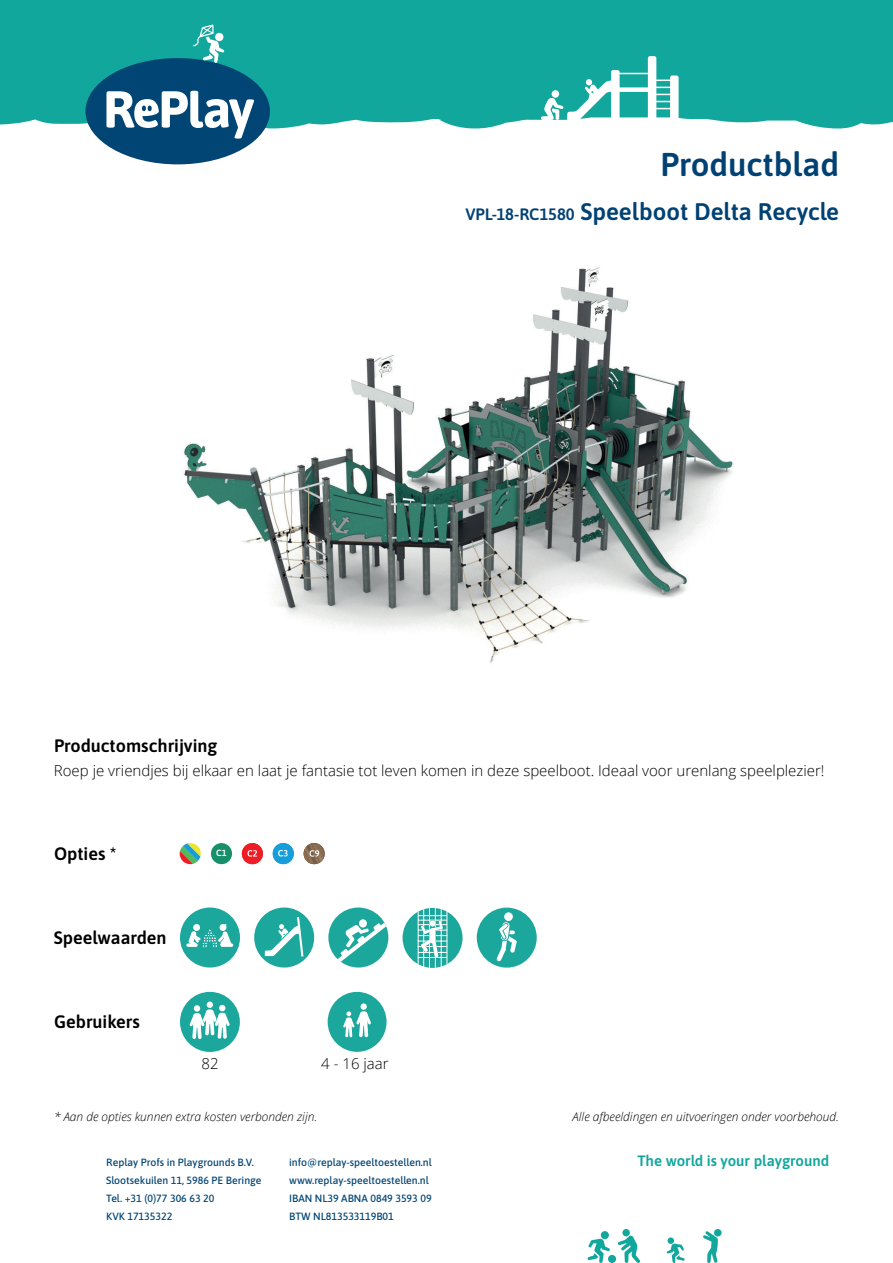
<style>
.page{position:relative;width:893px;height:1263px;background:#fff}
.page>*{position:absolute;margin:0;border:0;box-sizing:border-box;transform-origin:0 0}
.t1{font:600 33px "Asap";color:#004173}
.t2{font:600 24px "Asap";color:#004173}
.t3{font:600 18px "Asap";color:#000}
.t4{font:300 15px "Open Sans";color:#000}
.t5{font:600 15px "Asap";color:#12a79d}
.t6{font:italic 300 12px "Open Sans";color:#000}
.t7{font:500 10.5px/18px "Asap";color:#014575}
.t8{font:600 9px "Asap";color:#fff}
.s1{font-size:16.5px}
</style>
<div class="page">
<div style="left:0;top:0;width:893px;height:129px;background:#12a79d"></div>
<svg style="left:703px;top:1229px;width:18px;height:34px"></svg>
<div style="left:608px;top:1255px;width:8px;height:8px;background:#12a79d;border-radius:50%"></div>
<div style="left:601px;top:1231px;width:8px;height:8px;background:#12a79d;border-radius:50%"></div>
<svg style="left:587px;top:1238px;width:23px;height:25px"></svg>
<div style="left:668px;top:1237px;width:6px;height:7px;background:#12a79d;border-radius:50%"></div>
<svg style="left:667px;top:1243px;width:18px;height:20px"></svg>
<svg style="left:618px;top:1235px;width:22px;height:28px"></svg>
<div style="left:622px;top:1229px;width:8px;height:7px;background:#12a79d;border-radius:50%"></div>
<svg style="left:85px;top:24px;width:185px;height:140px"></svg>
<hr style="left:615px;top:73px;width:35px;height:1px;background:#fff">
<div style="left:615px;top:87px;width:35px;height:5px;background:#fff"></div>
<svg style="left:648px;top:56px;width:31px;height:64px"></svg>
<svg style="left:541px;top:70px;width:79px;height:50px"></svg>
<div style="left:552px;top:90px;width:7px;height:8px;background:#fff;border-radius:50%"></div>
<div style="left:242px;top:843px;width:21px;height:21px;background:#ee1c25;border-radius:50%"></div>
<svg style="left:248px;top:850px;width:9px;height:7px"></svg>
<div style="left:273px;top:843px;width:21px;height:21px;background:#179dd9;border-radius:50%"></div>
<svg style="left:278px;top:850px;width:10px;height:6px"></svg>
<svg style="left:304px;top:843px;width:21px;height:21px"></svg>
<img style="left:304px;top:843px;width:20px;height:20px">
<svg style="left:310px;top:850px;width:9px;height:7px"></svg>
<svg style="left:180px;top:843px;width:21px;height:21px"></svg>
<img style="left:184px;top:267px;width:549px;height:396px">
<div style="left:180px;top:992px;width:60px;height:60px;background:#1ca79d;border-radius:50%"></div>
<div style="left:206px;top:1001px;width:7px;height:7px;background:#74c9c3;border-radius:50%"></div>
<div style="left:207px;top:1001px;width:6px;height:7px;background:#fff;border-radius:50%"></div>
<svg style="left:189px;top:1005px;width:41px;height:34px"></svg>
<div style="left:328px;top:992px;width:59px;height:60px;background:#1ca79d;border-radius:50%"></div>
<div style="left:361px;top:1003px;width:6px;height:7px;background:#fff;border-radius:50%"></div>
<svg style="left:343px;top:1011px;width:28px;height:27px"></svg>
<div style="left:211px;top:843px;width:21px;height:21px;background:#178f6b;border-radius:50%"></div>
<div style="left:180px;top:907px;width:60px;height:60px;background:#1ca79d;border-radius:50%"></div>
<hr style="left:220px;top:943px;width:13px;height:4px;background:#fff;border-radius:2px">
<svg style="left:188px;top:924px;width:44px;height:23px"></svg>
<div style="left:254px;top:907px;width:60px;height:60px;background:#1ca79d;border-radius:50%"></div>
<svg style="left:264px;top:917px;width:39px;height:40px"></svg>
<div style="left:328px;top:907px;width:60px;height:60px;background:#1ca79d;border-radius:50%"></div>
<div style="left:359px;top:919px;width:8px;height:8px;background:#fff;border-radius:50%"></div>
<svg style="left:337px;top:923px;width:49px;height:39px"></svg>
<div style="left:403px;top:908px;width:60px;height:60px;background:#1ca79d;border-radius:50%"></div>
<hr style="left:435px;top:908px;width:1px;height:60px;background:#fff">
<hr style="left:441px;top:909px;width:1px;height:59px;background:#fff">
<hr style="left:429px;top:908px;width:1px;height:62px;background:#fff">
<hr style="left:423px;top:908px;width:1px;height:59px;background:#fff">
<hr style="left:418px;top:911px;width:1px;height:53px;background:#fff">
<svg style="left:418px;top:915px;width:29px;height:43px"></svg>
<hr style="left:447px;top:911px;width:1px;height:54px;background:#fff">
<div style="left:477px;top:908px;width:60px;height:59px;background:#1ca79d;border-radius:50%"></div>
<div style="left:504px;top:912px;width:9px;height:9px;background:#fff;border-radius:50%"></div>
<svg style="left:496px;top:921px;width:21px;height:40px"></svg>
<h1 class="t1" style="left:660px;top:142px;width:180px">Productblad</h1>
<h3 class="t3" style="left:54px;top:733px;width:165px">Productomschrijving</h3>
<h2 class="t2" style="left:465px;top:195px;width:375px"><span class="s1">VPL-18-RC1580</span> Speelboot Delta Recycle</h2>
<h3 class="t4" style="left:54px;top:761px;width:772px">Roep je vriendjes bij elkaar en laat je fantasie tot leven komen in deze speelboot. Ideaal voor urenlang speelplezier!</h3>
<h3 class="t3" style="left:54px;top:841px;width:64px">Opties *</h3>
<h3 class="t3" style="left:54px;top:925px;width:114px">Speelwaarden</h3>
<h3 class="t3" style="left:54px;top:1009px;width:87px">Gebruikers</h3>
<p class="t8" style="left:216px;top:847px;width:12px">C1</p>
<h3 class="t4" style="left:201px;top:1053px;width:19px">82</h3>
<h3 class="t4" style="left:321px;top:1053px;width:69px">4 - 16 jaar</h3>
<p class="t6" style="left:54px;top:1108px;width:265px">* Aan de opties kunnen extra kosten verbonden zijn.</p>
<p class="t6" style="left:573px;top:1108px;width:268px">Alle afbeeldingen en uitvoeringen onder voorbehoud.</p>
<p class="t7" style="left:106px;top:1153px;width:157px">Replay Profs in Playgrounds B.V.<br>Slootsekuilen 11, 5986 PE Beringe<br>Tel. +31 (0)77 306 63 20<br>KVK 17135322</p>
<p class="t7" style="left:289px;top:1153px;width:144px">info@replay-speeltoestellen.nl www.replay-speeltoestellen.nl<br>IBAN NL39 ABNA 0849 3593 09<br>BTW NL813533119B01</p>
<h3 class="t5" style="left:638px;top:1151px;width:193px">The world is your playground</h3>
</div>
